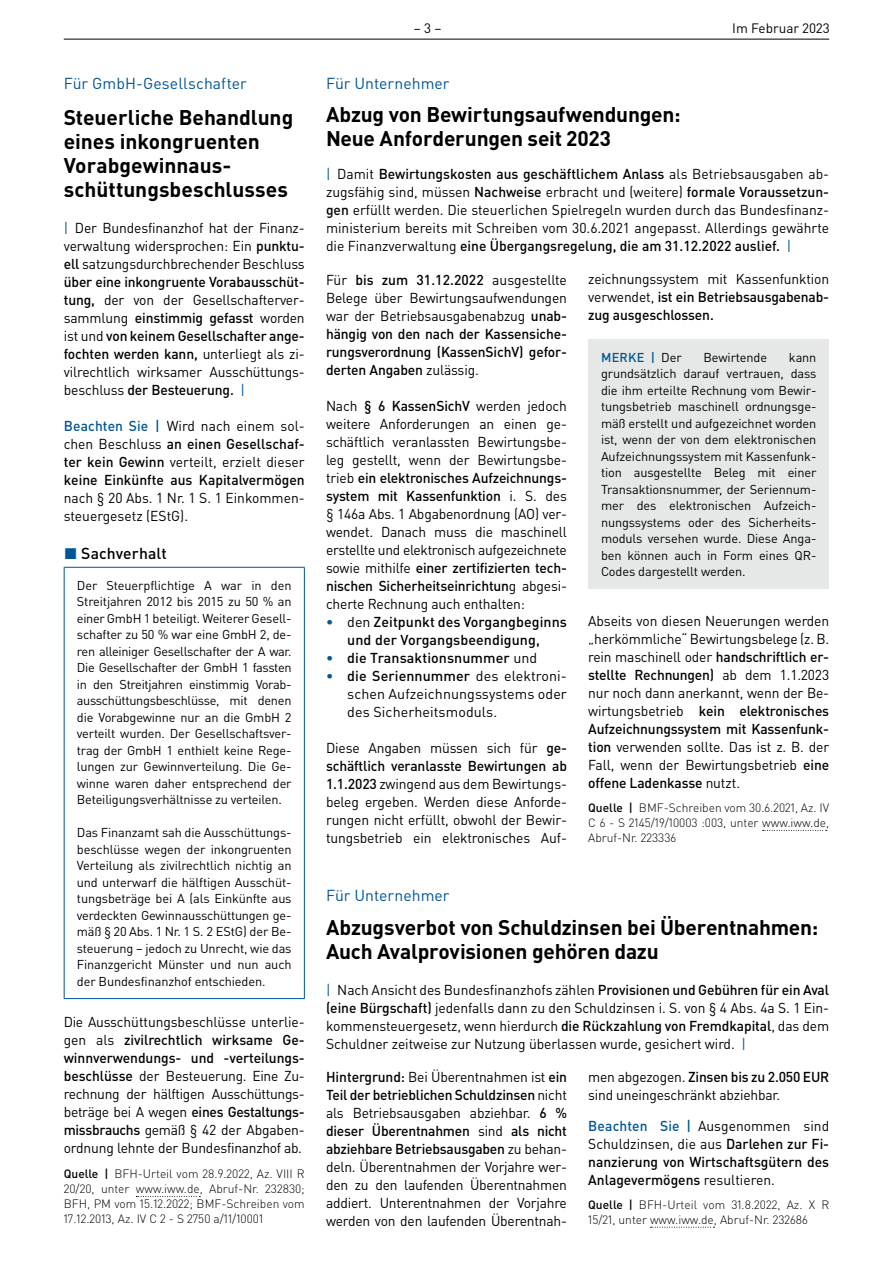
<style>
.page{position:relative;width:893px;height:1263px;background:#fff}
.page>*{position:absolute;margin:0;border:0;box-sizing:border-box;transform-origin:0 0}
.t1{font:700 21px/24px "DIN Pro";letter-spacing:-.005em;color:#000001}
.t2{font:15.75px "DIN Pro";color:#015695}
.t3{font:500 15.75px "DIN Pro";letter-spacing:.005em;color:#000001}
.t4{font:14.25px/18px "DIN Pro";letter-spacing:-.01em;color:#000001;text-align:justify}
.t5{font:500 14.25px/18px "DIN Pro";color:#000001;text-align:justify}
.t6{font:13.5px "DIN Pro";color:#000001}
.t7{font:12.75px/16.5px "DIN Pro";letter-spacing:-.01em;color:#000001;text-align:justify}
.t8{font:500 12.75px "DIN Pro";letter-spacing:.02em;color:#015695}
.t9{font:300 12px/15px "DIN Pro";color:#000001;text-align:justify}
.s1{color:#015695}
.s2{font-weight:500}
.s3{font-weight:400}
.s4{font-weight:500;color:#015695}
.s5{font-weight:400;color:#000001}
</style>
<div class="page">
<hr style="left:64px;top:39px;width:765px;height:1px;background:#000001">
<svg style="left:136px;top:1196px;width:64px;height:1px"></svg>
<hr style="left:64px;top:567px;width:241px;height:1px;background:#015695">
<hr style="left:64px;top:568px;width:1px;height:430px;background:#015695">
<hr style="left:304px;top:568px;width:1px;height:430px;background:#015695">
<hr style="left:64px;top:998px;width:241px;height:1px;background:#015695">
<svg style="left:763px;top:830px;width:64px;height:1px"></svg>
<div style="left:588px;top:339px;width:241px;height:250px;background:#e6e8e7"></div>
<svg style="left:650px;top:1227px;width:64px;height:1px"></svg>
<p class="t2" style="left:64px;top:73px;width:185px">Für GmbH-Gesellschafter</p>
<h1 class="t1" style="left:64px;top:105px;width:231px">Steuerliche Behandlung eines inkongruenten<br>Vorabgewinnaus&shy;schüttungsbeschlusses</h1>
<p class="t4" style="left:64px;top:219px;width:242px"><span class="s1">|</span> Der Bundesfinanzhof hat der Finanz&shy;verwaltung widersprochen: Ein <span class="s2">punktu&shy;ell</span> satzungsdurchbrechender Beschluss <span class="s2">über eine inkongruente Vorabausschüt&shy;tung,</span> der von der Gesellschafterver&shy;sammlung <span class="s2">einstimmig gefasst</span> worden ist und <span class="s2">von keinem Gesellschafter ange&shy;fochten werden kann,</span> unterliegt als zi&shy;vilrechtlich wirksamer Ausschüttungs&shy;beschluss <span class="s2">der Besteuerung.</span> <span class="s1">|</span></p>
<p class="t5" style="left:64px;top:417px;width:242px"><span class="s1">Beachten Sie |</span> <span class="s3">Wird nach einem sol&shy;chen Beschluss</span> an einen Gesellschaf&shy;ter kein Gewinn <span class="s3">verteilt, erzielt dieser </span>keine Einkünfte aus Kapitalvermögen</p>
<p class="t4" style="left:64px;top:489px;width:242px">nach § 20 Abs. 1 Nr. 1 S. 1 Einkommen&shy;steuergesetz (EStG).</p>
<p class="t3" style="left:64px;top:542px;width:104px"><span class="s1">◼</span> Sachverhalt</p>
<p class="t7" style="left:77px;top:576px;width:216px">Der Steuerpflichtige A war in den Streitjahren 2012 bis 2015 zu 50 % an einer GmbH 1 beteiligt. Weiterer Gesell&shy;schafter zu 50 % war eine GmbH 2, de&shy;ren alleiniger Gesellschafter der A war.<br>Die Gesellschafter der GmbH 1 fassten in den Streitjahren einstimmig Vorab&shy;ausschüttungsbeschlüsse, mit denen die Vorabgewinne nur an die GmbH 2 verteilt wurden. Der Gesellschaftsver&shy;trag der GmbH 1 enthielt keine Rege&shy;lungen zur Gewinnverteilung. Die Ge&shy;winne waren daher entsprechend der Beteiligungsverhältnisse zu verteilen.</p>
<p class="t7" style="left:77px;top:824px;width:216px">Das Finanzamt sah die Ausschüttungs&shy;beschlüsse wegen der inkongruenten Verteilung als zivilrechtlich nichtig an und unterwarf die hälftigen Ausschüt&shy;tungsbeträge bei A (als Einkünfte aus verdeckten Gewinnausschüttungen ge&shy;mäß § 20 Abs. 1 Nr. 1 S. 2 EStG) der Be&shy;steuerung – jedoch zu Unrecht, wie das Finanzgericht Münster und nun auch der Bundesfinanzhof entschieden.</p>
<p class="t4" style="left:64px;top:1012px;width:242px">Die Ausschüttungsbeschlüsse unterlie&shy;gen als <span class="s2">zivilrechtlich wirksame Ge&shy;winnverwendungs- und -verteilungs&shy;beschlüsse</span> der Besteuerung. Eine Zu&shy;rechnung der hälftigen Ausschüttungs&shy;beträge bei A wegen <span class="s2">eines Gestaltungs&shy;missbrauchs</span> gemäß § 42 der Abgaben&shy;ordnung lehnte der Bundesfinanzhof ab.</p>
<p class="t9" style="left:64px;top:1166px;width:242px"><span class="s2">Quelle |</span> BFH-Urteil vom 28.9.2022, Az. VIII R 20/20, unter www.iww.de, Abruf-Nr. 232830; BFH, PM vom 15.12.2022; BMF-Schreiben vom 17.12.2013, Az. IV C 2 - S 2750 a/11/10001</p>
<p class="t6" style="left:414px;top:19px;width:29px">– 3 –</p>
<p class="t6" style="left:732px;top:19px;width:99px">Im Februar 2023</p>
<p class="t2" style="left:326px;top:73px;width:125px">Für Unternehmer</p>
<h1 class="t1" style="left:326px;top:102px;width:356px">Abzug von Bewirtungsaufwendungen:<br>Neue Anforderungen seit 2023</h1>
<p class="t4" style="left:326px;top:165px;width:505px"><span class="s1">|</span> Damit <span class="s2">Bewirtungskosten aus geschäftlichem Anlass</span> als Betriebsausgaben ab&shy;zugsfähig sind, müssen <span class="s2">Nachweise</span> erbracht und (weitere) <span class="s2">formale Voraussetzun&shy;gen</span> erfüllt werden. Die steuerlichen Spielregeln wurden durch das Bundesfinanz&shy;ministerium bereits mit Schreiben vom 30.6.2021 angepasst. Allerdings gewährte die Finanzverwaltung <span class="s2">eine Übergangsregelung, die am 31.12.2022 auslief.</span> <span class="s1">|</span></p>
<p class="t5" style="left:326px;top:270px;width:242px"><span class="s3">Für</span> bis zum 31.12.2022 <span class="s3">ausgestellte Belege über Bewirtungsaufwendungen war der Betriebsausgabenabzug</span> unab&shy;hängig von den nach der Kassensiche&shy;rungsverordnung (KassenSichV) gefor&shy;derten Angaben <span class="s3">zulässig.</span></p>
<p class="t4" style="left:326px;top:396px;width:242px">Nach <span class="s2">§ 6 KassenSichV</span> werden jedoch weitere Anforderungen an einen ge&shy;schäftlich veranlassten Bewirtungsbe&shy;leg gestellt, wenn der Bewirtungsbe&shy;trieb <span class="s2">ein elektronisches Aufzeichnungs&shy;system mit Kassenfunktion</span> i. S. des § 146a Abs. 1 Abgabenordnung (AO) ver&shy;wendet. Danach muss die maschinell erstellte und elektronisch aufgezeichnete sowie mithilfe <span class="s2">einer zertifizierten tech&shy;nischen Sicherheitseinrichtun</span>g abgesi&shy;cherte Rechnung auch enthalten:</p>
<p class="t5" style="left:326px;top:612px;width:242px;text-align:center"><span class="s1">•</span> <span class="s3">den</span> Zeitpunkt des Vorgangbeginns und der Vorgangsbeendigung,</p>
<p class="t5" style="left:326px;top:648px;width:213px"><span class="s1">•</span> die Transaktionsnummer <span class="s3">und</span></p>
<p class="t4" style="left:347px;top:666px;width:221px;text-indent:-21px"><span class="s4">•</span> <span class="s2">die Seriennummer</span> des elektroni&shy;schen Aufzeichnungssystems oder des Sicherheitsmoduls.</p>
<p class="t4" style="left:326px;top:738px;width:242px">Diese Angaben müssen sich für <span class="s2">ge&shy;schäftlich veranlasste Bewirtungen ab 1.1.2023</span> zwingend aus dem Bewirtungs&shy;beleg ergeben. Werden diese Anforde&shy;rungen nicht erfüllt, obwohl der Bewir&shy;tungsbetrieb ein elektronisches Auf-</p>
<p class="t4" style="left:588px;top:270px;width:242px">zeichnungssystem mit Kassenfunktion verwendet, <span class="s2">ist ein Betriebsausgabenab&shy;zug ausgeschlossen.</span></p>
<p class="t8" style="left:601px;top:349px;width:82px">MERKE | <span class="s5">Der</span></p>
<p class="t7" style="left:703px;top:348px;width:65px">Bewirtende</p>
<p class="t7" style="left:601px;top:348px;width:217px;text-indent:188px">kann grundsätzlich darauf vertrauen, dass die ihm erteilte Rechnung vom Bewir&shy;tungsbetrieb maschinell ordnungsge&shy;mäß erstellt und aufgezeichnet worden ist, wenn der von dem elektronischen Aufzeichnungssystem mit Kassenfunk&shy;tion ausgestellte Beleg mit einer Transaktionsnummer, der Seriennum&shy;mer des elektronischen Aufzeich&shy;nungssystems oder des Sicherheits&shy;moduls versehen wurde. Diese Anga&shy;ben können auch in Form eines QR-Codes dargestellt werden.</p>
<p class="t4" style="left:588px;top:611px;width:242px">Abseits von diesen Neuerungen werden „herkömmliche“ Bewirtungsbelege (z. B. rein maschinell oder <span class="s2">handschriftlich er&shy;stellte Rechnungen)</span> ab dem 1.1.2023 nur noch dann anerkannt, wenn der Be&shy;wirtungsbetrieb <span class="s2">kein elektronisches Aufzeichnungssystem mit Kassenfunk&shy;tion</span> verwenden sollte. Das ist z. B. der Fall, wenn der Bewirtungsbetrieb <span class="s2">eine offene Ladenkasse</span> nutzt.</p>
<p class="t9" style="left:588px;top:800px;width:242px"><span class="s2">Quelle |</span> BMF-Schreiben vom 30.6.2021, Az. IV C 6 - S 2145/19/10003 :003, unter www.iww.de, Abruf-Nr. 223336</p>
<p class="t2" style="left:326px;top:884px;width:125px">Für Unternehmer</p>
<h1 class="t1" style="left:326px;top:915px;width:494px">Abzugsverbot von Schuldzinsen bei Überentnahmen:<br>Auch Avalprovisionen gehören dazu</h1>
<p class="t4" style="left:326px;top:981px;width:505px"><span class="s1">|</span> Nach Ansicht des Bundesfinanzhofs zählen <span class="s2">Provisionen und Gebühren für ein Aval (eine Bürgschaft)</span> jedenfalls dann zu den Schuldzinsen i. S. von § 4 Abs. 4a S. 1 Ein&shy;kommensteuergesetz, wenn hierdurch <span class="s2">die Rückzahlung von Fremdkapital</span>, das dem Schuldner zeitweise zur Nutzung überlassen wurde, gesichert wird. <span class="s1">|</span></p>
<p class="t4" style="left:326px;top:1067px;width:242px"><span class="s2">Hintergrund:</span> Bei Überentnahmen ist <span class="s2">ein Teil der betrieblichen Schuldzinsen</span> nicht als Betriebsausgaben abziehbar. <span class="s2">6 % dieser Überentnahmen</span> sind <span class="s2">als nicht abziehbare Betriebsausgaben</span> zu behan&shy;deln. Überentnahmen der Vorjahre wer&shy;den zu den laufenden Überentnahmen addiert. Unterentnahmen der Vorjahre werden von den laufenden Überentnah-</p>
<p class="t4" style="left:588px;top:1067px;width:242px">men abgezogen. <span class="s2">Zinsen bis zu 2.050 EUR </span>sind uneingeschränkt abziehbar.</p>
<p class="t5" style="left:588px;top:1116px;width:242px"><span class="s1">Beachten Sie |</span> <span class="s3">Ausgenommen sind Schuldzinsen, die aus</span> Darlehen zur Fi&shy;nanzierung von Wirtschaftsgütern des Anlagevermögens <span class="s3">resultieren.</span></p>
<p class="t9" style="left:588px;top:1197px;width:242px"><span class="s2">Quelle |</span> BFH-Urteil vom 31.8.2022, Az. X R<br>15/21, unter www.iww.de, Abruf-Nr. 232686</p>
</div>
